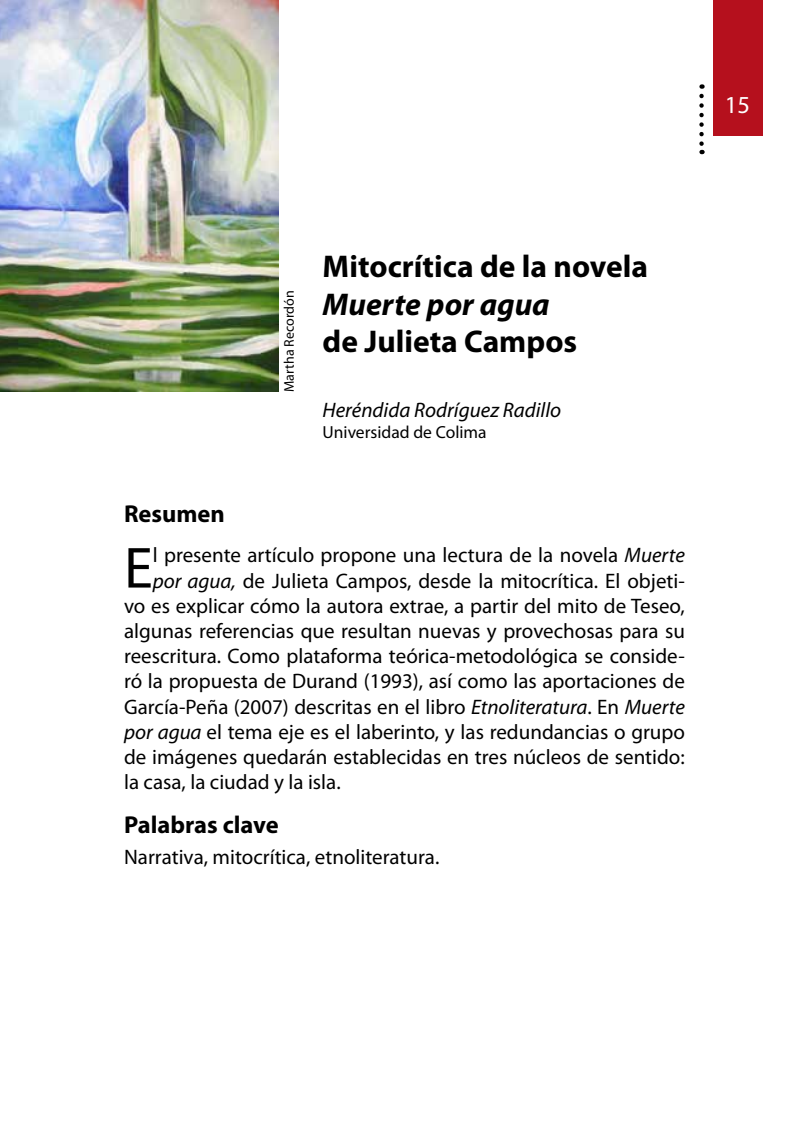
<style>
.page{position:relative;width:809px;height:1146px;background:#fff}
.page>*{position:absolute;margin:0;border:0;box-sizing:border-box;transform-origin:0 0}
.t1{font:58.45px "Myriad Pro";color:#000}
.t2{font:700 31.5px "Myriad Pro";color:#000}
.t3{font:italic 700 31.5px "Myriad Pro";color:#000}
.t4{font:700 24.5px "Myriad Pro";color:#000}
.t5{font:24.5px "Myriad Pro";color:#fff}
.t6{font:21px "Myriad Pro";color:#000}
.t7{font:italic 21px "Myriad Pro";color:#000}
.t8{font:17.5px "Myriad Pro";color:#000}
.t9{font:14px "Myriad Pro";color:#000}
.s1{font-style:italic}
</style>
<div class="page">
<div style="left:713px;top:0;width:50px;height:135px;background:#b5101d"></div>
<svg style="left:699px;top:96px;width:4px;height:58px"></svg>
<img style="left:0;top:0;width:278px;height:391px">
<p class="t5" style="left:725px;top:89px;width:27px">15</p>
<p class="t9" style="left:280px;top:392px;width:103px;rotate:-90deg">Martha Recordón</p>
<h2 class="t2" style="left:322px;top:246px;width:327px">Mitocrítica de la novela</h2>
<h2 class="t3" style="left:322px;top:283px;width:228px">Muerte por agua</h2>
<h2 class="t2" style="left:322px;top:321px;width:256px">de Julieta Campos</h2>
<p class="t7" style="left:322px;top:397px;width:240px">Heréndida Rodríguez Radillo</p>
<p class="t8" style="left:322px;top:422px;width:165px">Universidad de Colima</p>
<p class="t4" style="left:124px;top:498px;width:102px">Resumen</p>
<h1 class="t1" style="left:124px;top:532px;width:30px">E</h1>
<p class="t6" style="left:153px;top:542px;width:533px">l presente artículo propone una lectura de la novela <span class="s1">Muerte</span></p>
<p class="t6" style="left:153px;top:568px;width:533px"><span class="s1">por agua,</span> de Julieta Campos, desde la mitocrítica. El objeti-</p>
<p class="t6" style="left:124px;top:593px;width:562px">vo es explicar cómo la autora extrae, a partir del mito de Teseo,</p>
<p class="t6" style="left:124px;top:618px;width:562px">algunas referencias que resultan nuevas y provechosas para su</p>
<p class="t6" style="left:124px;top:643px;width:562px">reescritura. Como plataforma teórica-metodológica se conside-</p>
<p class="t6" style="left:124px;top:668px;width:562px">ró la propuesta de Durand (1993), así como las aportaciones de</p>
<p class="t6" style="left:124px;top:694px;width:562px">García-Peña (2007) descritas en el libro <span class="s1">Etnoliteratura</span>. En <span class="s1">Muerte</span></p>
<p class="t6" style="left:124px;top:719px;width:562px"><span class="s1">por agua</span> el tema eje es el laberinto, y las redundancias o grupo</p>
<p class="t6" style="left:124px;top:744px;width:562px">de imágenes quedarán establecidas en tres núcleos de sentido:</p>
<p class="t6" style="left:124px;top:769px;width:218px">la casa, la ciudad y la isla.</p>
<p class="t4" style="left:124px;top:809px;width:156px">Palabras clave</p>
<p class="t6" style="left:124px;top:844px;width:317px">Narrativa, mitocrítica, etnoliteratura.</p>
</div>
